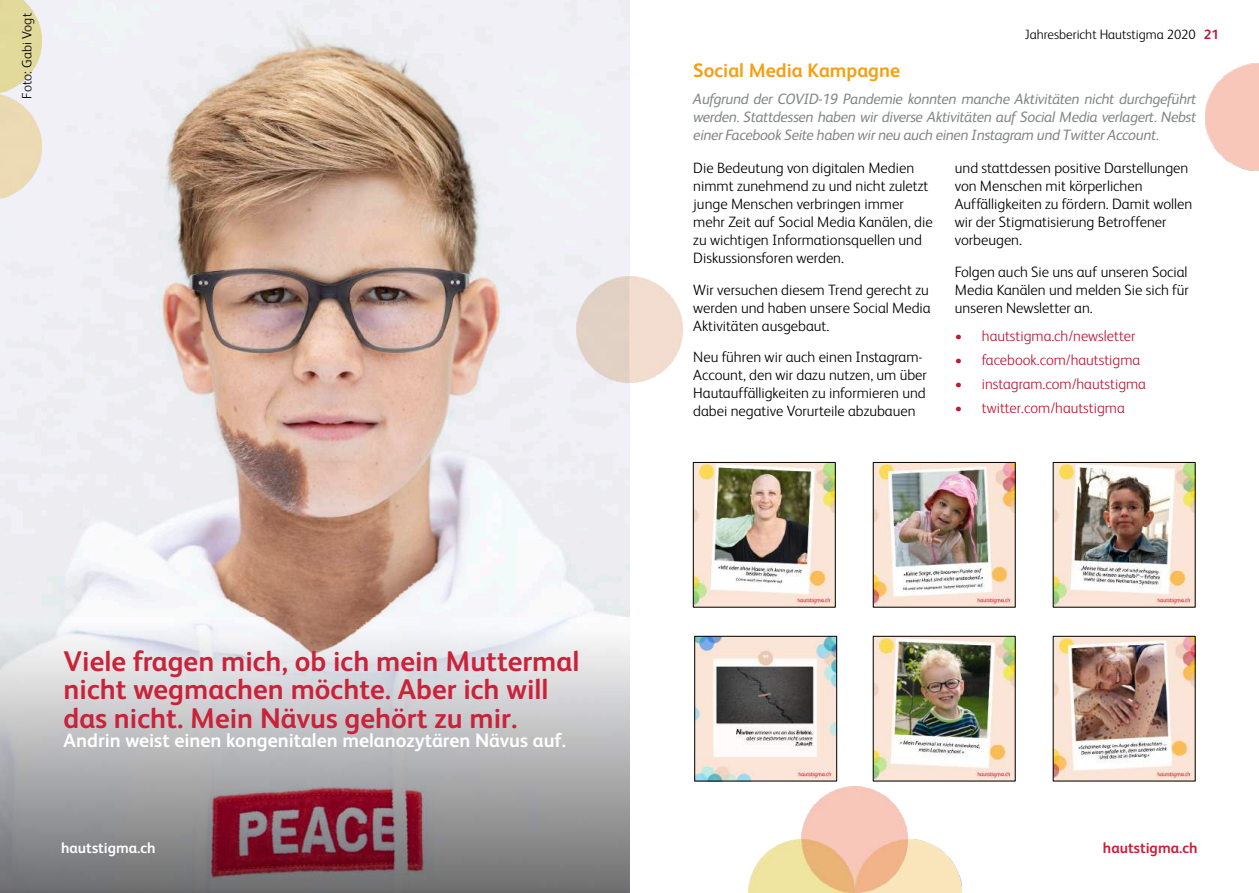
<style>
.page{position:relative;width:1259px;height:893px;background:#fff}
.page>*{position:absolute;margin:0;border:0;box-sizing:border-box;transform-origin:0 0}
.t1{font:700 28.5px/28.5px "FS Albert";color:#ca2238}
.t2{font:700 19.5px "FS Albert";color:#fff}
.t3{font:700 19.5px "FS Albert";color:#f69f11}
.t4{font:300 15px/18px "FS Albert";color:#000}
.t5{font:italic 15px/18px "FS Albert";letter-spacing:-.025em;color:#848786;text-align:justify}
.t6{font:300 15px "FS Albert";color:#b91a34}
.t7{font:700 15px "FS Albert";color:#fff}
.t8{font:700 15px "FS Albert";color:#c91e36}
.t9{font:300 13.5px "FS Albert";color:#000}
.t10{font:700 13.5px "FS Albert";color:#b91a34}
</style>
<div class="page">
<img style="left:0;top:0;width:629px;height:618px">
<img style="left:0;top:618px;width:629px;height:275px">
<img style="left:695px;top:464px;width:138px;height:142px">
<div style="left:693px;top:462px;width:142px;height:146px;border:1px solid #000"></div>
<img style="left:696px;top:638px;width:139px;height:141px">
<div style="left:694px;top:636px;width:143px;height:145px;border:1px solid #000"></div>
<img style="left:875px;top:638px;width:138px;height:141px">
<img style="left:1054px;top:638px;width:139px;height:141px">
<img style="left:875px;top:464px;width:138px;height:142px">
<img style="left:1054px;top:464px;width:139px;height:142px">
<img style="left:748px;top:840px;width:213px;height:53px">
<img style="left:801px;top:787px;width:107px;height:106px">
<img style="left:1205px;top:64px;width:54px;height:106px">
<img style="left:576px;top:276px;width:106px;height:106px">
<img style="left:0;top:95px;width:42px;height:104px">
<img style="left:0;top:0;width:42px;height:92px">
<p class="t9" style="left:21px;top:99px;width:87px;rotate:-90deg">Foto: Gabi Vogt</p>
<h1 class="t1" style="left:64px;top:649px;width:517px">Viele fragen mich, ob ich mein Muttermal nicht wegmachen möchte. Aber ich will das nicht. Mein Nävus gehört zu mir.</h1>
<h2 class="t2" style="left:64px;top:732px;width:504px">Andrin weist einen kongenitalen melanozytären Nävus auf.</h2>
<p class="t7" style="left:61px;top:841px;width:96px">hautstigma.ch</p>
<p class="t9" style="left:1025px;top:29px;width:172px">Jahresbericht Hautstigma 2020</p>
<p class="t10" style="left:1203px;top:29px;width:17px">21</p>
<h2 class="t3" style="left:693px;top:62px;width:208px">Social Media Kampagne</h2>
<p class="t5" style="left:693px;top:91px;width:504px">Aufgrund der COVID-19 Pandemie konnten manche Aktivitäten nicht durchgeführt werden. Stattdessen haben wir diverse Aktivitäten auf Social Media verlagert. Nebst einer Facebook Seite haben wir neu auch einen Instagram und Twitter Account.</p>
<p class="t4" style="left:693px;top:160px;width:241px">Die Bedeutung von digitalen Medien nimmt zunehmend zu und nicht zuletzt junge Menschen verbringen immer mehr Zeit auf Social Media Kanälen, die zu wichtigen Informationsquellen und Diskussionsforen werden.</p>
<p class="t4" style="left:693px;top:282px;width:239px">Wir versuchen diesem Trend gerecht zu werden und haben unsere Social Media<br>Aktivitäten ausgebaut.</p>
<p class="t4" style="left:693px;top:349px;width:235px">Neu führen wir auch einen Instagram-Account, den wir dazu nutzen, um über Hautauffälligkeiten zu informieren und dabei negative Vorurteile abzubauen</p>
<p class="t4" style="left:955px;top:160px;width:239px">und stattdessen positive Darstellungen von Menschen mit körperlichen<br>Auffälligkeiten zu fördern. Damit wollen wir der Stigmatisierung Betroffener vorbeugen.</p>
<p class="t4" style="left:955px;top:264px;width:235px;text-align:justify">Folgen auch Sie uns auf unseren Social Media Kanälen und melden Sie sich für unseren Newsletter an.</p>
<p class="t6" style="left:955px;top:330px;width:182px">• hautstigma.ch/newsletter</p>
<p class="t6" style="left:955px;top:354px;width:187px">• facebook.com/hautstigma</p>
<p class="t6" style="left:955px;top:378px;width:193px">• instagram.com/hautstigma</p>
<p class="t6" style="left:955px;top:402px;width:171px">• twitter.com/hautstigma</p>
<p class="t8" style="left:1103px;top:841px;width:96px">hautstigma.ch</p>
</div>
